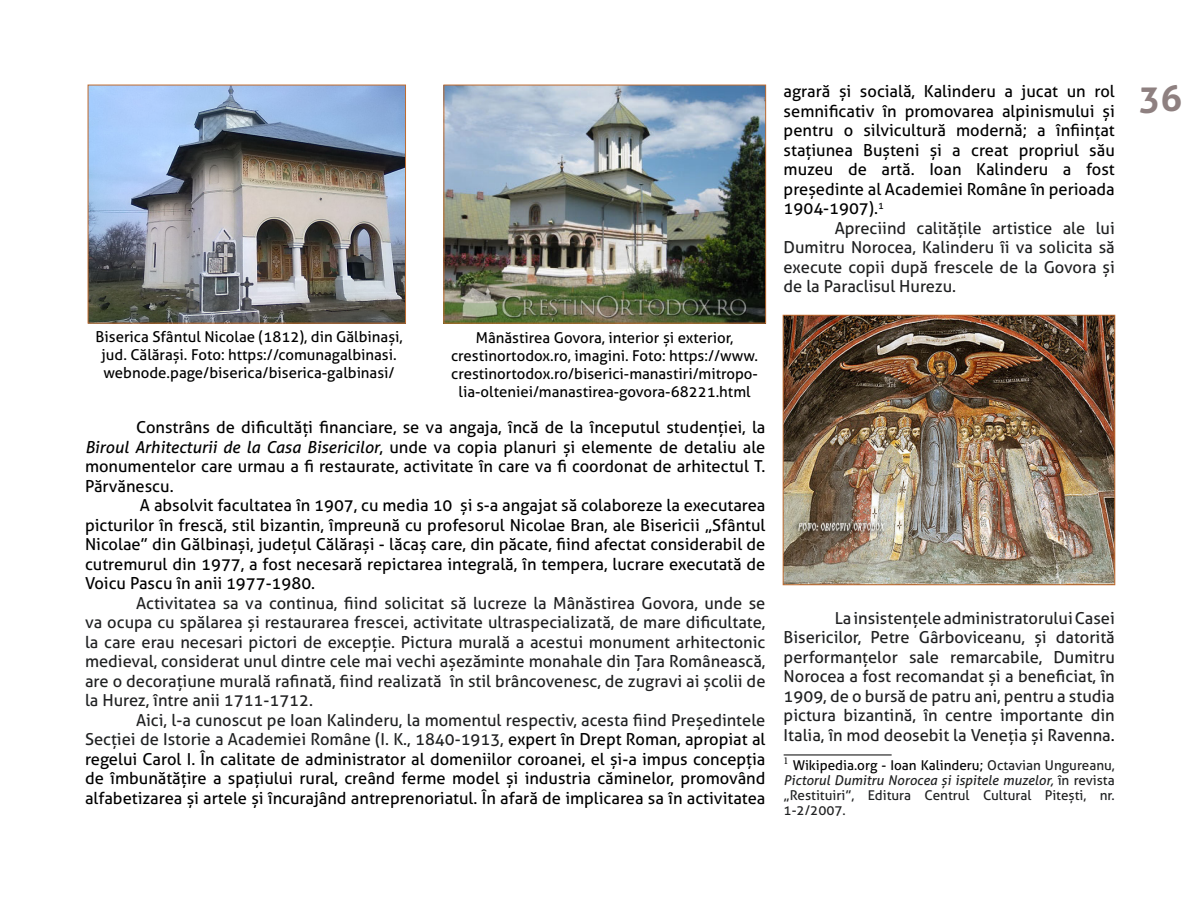
<style>
.page{position:relative;width:1200px;height:900px;background:#fff}
.page>*{position:absolute;margin:0;border:0;box-sizing:border-box;transform-origin:0 0}
.t1{font:700 36px "Aller";color:#8e8080}
.No_Spacing{font:16.5px/19.5px "Aller";color:#000;text-align:justify}
.No_Spacing-2{font:16.5px/19.5px "Aller";color:#202122;text-align:justify}
.No_Spacing-3{font:15px/18px "Aller";color:#000;text-align:center}
.t2{font:13.5px/15px "Aller";color:#202122;text-align:justify}
.s1{font-style:italic}
.s2{color:#202122}
.s3{color:#000}
</style>
<div class="page">
<hr style="left:784px;top:755px;width:108px;height:1px;background:#000">
<img style="left:90px;top:87px;width:314px;height:234px">
<div style="left:88px;top:85px;width:318px;height:238px;border:1px solid #bf6b2f"></div>
<img style="left:446px;top:87px;width:318px;height:234px">
<div style="left:444px;top:85px;width:322px;height:238px;border:1px solid #bf6b2f"></div>
<img style="left:785px;top:317px;width:328px;height:266px">
<div style="left:783px;top:315px;width:332px;height:270px;border:1px solid #bf6b2f"></div>
<p class="No_Spacing-3" style="left:96px;top:328px;width:309px">Biserica Sfântul Nicolae (1812), din Gălbinași, jud. Călărași. Foto: https://comunagalbinasi. webnode.page/biserica/biserica-galbinasi/</p>
<p class="No_Spacing-3" style="left:451px;top:329px;width:309px">Mânăstirea Govora, interior și exterior, crestinortodox.ro, imagini. Foto: https://www. crestinortodox.ro/biserici-manastiri/mitropo&shy;lia-olteniei/manastirea-govora-68221.html</p>
<p class="No_Spacing" style="left:85px;top:417px;width:682px;text-indent:51px">Constrâns de dificultăți financiare, se va angaja, încă de la începutul studenției, la <span class="s1">Biroul Arhitecturii de la Casa Bisericilor</span>, unde va copia planuri și elemente de detaliu ale monumentelor care urmau a fi restaurate, activitate în care va fi coordonat de arhitectul T.<br>Părvănescu.</p>
<p class="No_Spacing" style="left:85px;top:495px;width:682px;text-indent:55px">A absolvit facultatea în 1907, cu media 10 și s-a angajat să colaboreze la executarea picturilor în frescă, stil bizantin, împreună cu profesorul Nicolae Bran, ale Bisericii „Sfântul Nicolae” din Gălbinași, județul Călărași - lăcaș care, din păcate, fiind afectat considerabil de cutremurul din 1977, a fost necesară repictarea integrală, în tempera, lucrare executată de Voicu Pascu în anii 1977-1980.</p>
<p class="No_Spacing-2" style="left:85px;top:593px;width:682px;text-indent:51px">Activitatea sa va continua, fiind solicitat să lucreze la Mânăstirea Govora, unde se va ocupa cu spălarea și restaurarea frescei, activitate ultraspecializată, de mare dificultate, la care erau necesari pictori de excepție. Pictura murală a acestui monument arhitectonic medieval, considerat unul dintre cele mai vechi așezăminte monahale din Țara Românească, are o decorațiune murală rafinată, fiind realizată în stil brâncovenesc, de zugravi ai școlii de la Hurez, între anii 1711-1712.</p>
<p class="No_Spacing" style="left:85px;top:710px;width:682px;text-indent:51px"><span class="s2">Aici, l-a cunoscut pe Ioan Kalinderu, la momentul respectiv, acesta fiind Președintele Secției de Istorie a Academiei Române (I. K., 1840-1913,</span> expert în Drept Roman, apropiat al regelui Carol I. În calitate de administrator al domeniilor coroanei, el și-a impus concepția de îmbunătățire a spațiului rural, creând ferme model și industria căminelor, promovând alfabetizarea și artele și încurajând antreprenoriatul. În afară de implicarea sa în activitatea</p>
<p class="No_Spacing" style="left:784px;top:82px;width:333px">agrară și socială, Kalinderu a jucat un rol semnificativ în promovarea alpinismului și pentru o silvicultură modernă; a înființat stațiunea Bușteni și a creat propriul său muzeu de artă. Ioan Kalinderu a fost președinte al Academiei Române în perioada 1904-1907).<sup>1</sup></p>
<p class="No_Spacing-2" style="left:784px;top:218px;width:333px;text-indent:51px">Apreciind calitățile artistice ale lui Dumitru Norocea, Kalinderu îi va solicita să execute copii după frescele de la Govora și de la Paraclisul Hurezu.</p>
<p class="No_Spacing-2" style="left:784px;top:608px;width:333px;text-indent:51px">La insistențele administratorului Casei Bisericilor, Petre Gârboviceanu, și datorită performanțelor sale remarcabile, Dumitru Norocea a fost recomandat și a beneficiat, în 1909, de o bursă de patru ani, pentru a studia pictura bizantină, în centre importante din Italia, în mod deosebit la Veneția și Ravenna<span class="s3">.</span></p>
<p class="t2" style="left:784px;top:758px;width:333px"><sup>1</sup> <span class="s3">Wikipedia.org - Ioan Kalinderu;</span> Octavian Ungureanu, <span class="s1">Pictorul Dumitru Norocea și ispitele muzelor,</span> în revista „Restituiri”, Editura Centrul Cultural Pitești, nr.<br>1-2/2007.</p>
<h1 class="t1" style="left:1139px;top:76px;width:45px">36</h1>
</div>
